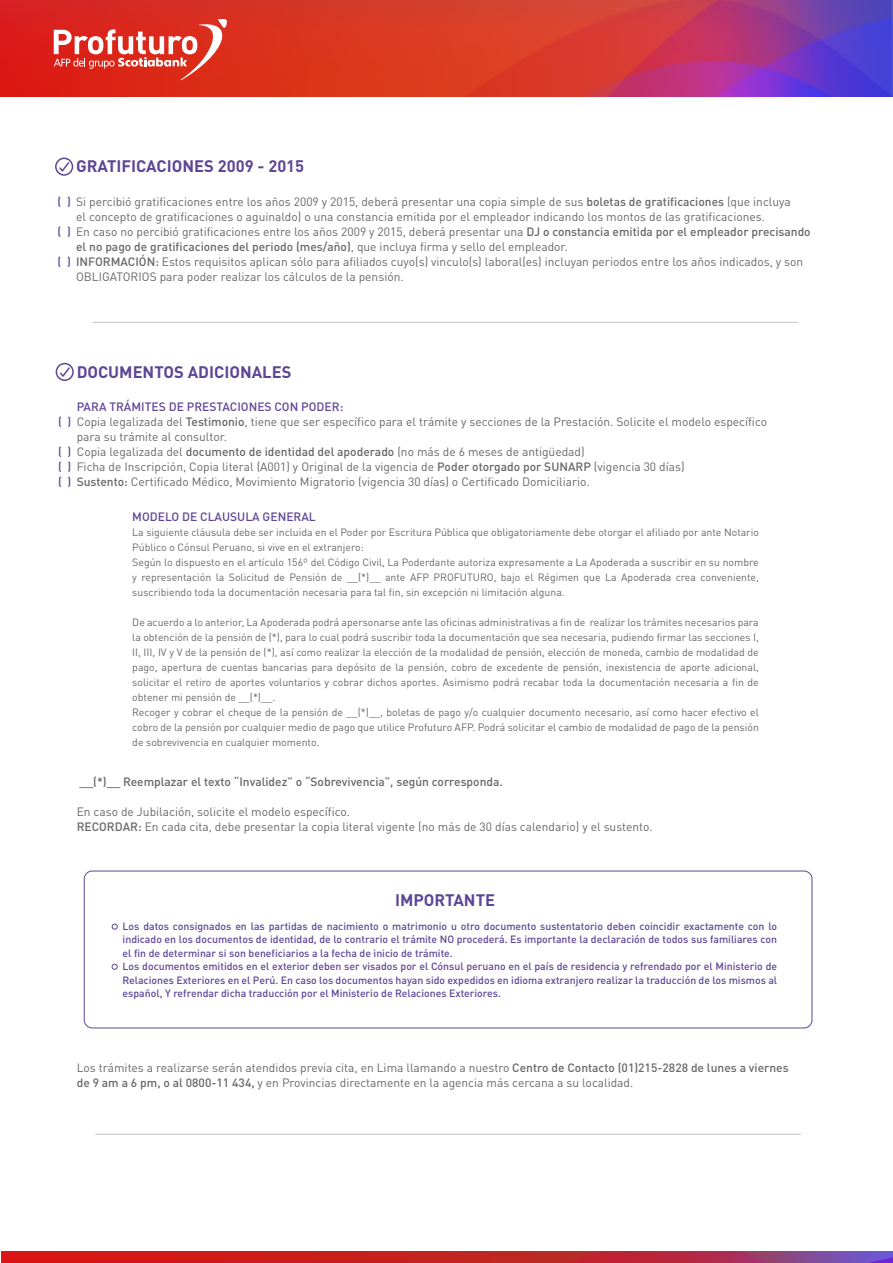
<style>
.page{position:relative;width:893px;height:1263px;background:#fff}
.page>*{position:absolute;margin:0;border:0;box-sizing:border-box;transform-origin:0 0}
.t1{font:700 16.5px "DIN Pro";color:#5e4696}
.t2{font:12px/15px "DIN Pro";color:#67666a}
.t3{font:500 12px "DIN Pro";color:#67666a}
.t4{font:500 12px "DIN Pro";color:#5e4696}
.t5{font:10.5px/15px "DIN Pro";color:#67666a}
.t6{font:500 10.5px/13.5px "DIN Pro";color:#5e4696}
.s1{font-weight:500;color:#5e4696}
.s2{font-weight:500}
.s3{font-weight:400}
</style>
<div class="page">
<div style="left:55px;top:157px;width:18px;height:19px;border:2px solid #5e4696;border-radius:50%"></div>
<svg style="left:58px;top:161px;width:13px;height:12px"></svg>
<img style="left:0;top:0;width:893px;height:97px">
<svg style="left:54px;top:18px;width:174px;height:62px"></svg>
<div style="left:1px;top:1251px;width:892px;height:11px;background:#d31816"></div>
<svg style="left:314px;top:1251px;width:579px;height:11px"></svg>
<hr style="left:92px;top:322px;width:706px;height:1px;background:#c4c4c4">
<hr style="left:95px;top:1133px;width:706px;height:1px;background:#c4c4c4">
<div style="left:56px;top:363px;width:18px;height:18px;border:2px solid #5e4696;border-radius:50%"></div>
<svg style="left:59px;top:366px;width:12px;height:12px"></svg>
<div style="left:84px;top:870px;width:728px;height:158px;border:1px solid #5e4696;border-radius:8px"></div>
<svg style="left:112px;top:923px;width:6px;height:6px"></svg>
<svg style="left:112px;top:963px;width:6px;height:6px"></svg>
<h1 class="t1" style="left:76px;top:153px;width:230px">GRATIFICACIONES 2009 - 2015</h1>
<p class="t2" style="left:57px;top:193px;width:735px"><span class="s1">( )</span> Si percibió gratificaciones entre los años 2009 y 2015, deberá presentar una copia simple de sus <span class="s2">boletas de gratificaciones</span> (que incluya</p>
<p class="t2" style="left:76px;top:208px;width:690px">el concepto de gratificaciones o aguinaldo) o una constancia emitida por el empleador indicando los montos de las gratificaciones.</p>
<p class="t2" style="left:57px;top:223px;width:755px"><span class="s1">( )</span> En caso no percibió gratificaciones entre los años 2009 y 2015, deberá presentar una <span class="s2">DJ o constancia emitida por el empleador precisando</span></p>
<p class="t3" style="left:76px;top:237px;width:493px">el no pago de gratificaciones del periodo (mes/año)<span class="s3">, que incluya firma y sello del empleador.</span></p>
<p class="t2" style="left:57px;top:253px;width:747px"><span class="s1">( )</span> <span class="s2">INFORMACIÓN:</span> Estos requisitos aplican sólo para afiliados cuyo(s) vinculo(s) laboral(es) incluyan periodos entre los años indicados, y son</p>
<p class="t2" style="left:76px;top:268px;width:329px">OBLIGATORIOS para poder realizar los cálculos de la pensión.</p>
<h1 class="t1" style="left:77px;top:358px;width:216px">DOCUMENTOS ADICIONALES</h1>
<p class="t4" style="left:77px;top:397px;width:268px">PARA TRÁMITES DE PRESTACIONES CON PODER:</p>
<p class="t2" style="left:58px;top:413px;width:710px"><span class="s1">( )</span> Copia legalizada del <span class="s2">Testimonio</span>, tiene que ser específico para el trámite y secciones de la Prestación. Solicite el modelo específico</p>
<p class="t2" style="left:77px;top:428px;width:152px">para su trámite al consultor.</p>
<p class="t2" style="left:58px;top:443px;width:528px"><span class="s1">( )</span> Copia legalizada del <span class="s2">documento de identidad del apoderado</span> (no más de 6 meses de antigüedad)</p>
<p class="t2" style="left:58px;top:458px;width:628px"><span class="s1">( )</span> Ficha de Inscripción, Copia literal (A001) y Original de la vigencia de <span class="s2">Poder otorgado por SUNARP</span> (vigencia 30 días)</p>
<p class="t2" style="left:58px;top:473px;width:533px"><span class="s1">( )</span> <span class="s2">Sustento:</span> Certificado Médico, Movimiento Migratorio (vigencia 30 días) o Certificado Domiciliario.</p>
<p class="t4" style="left:132px;top:506px;width:185px">MODELO DE CLAUSULA GENERAL</p>
<p class="t5" style="left:132px;top:523px;width:628px">La siguiente cláusula debe ser incluida en el Poder por Escritura Pública que obligatoriamente debe otorgar el afiliado por ante Notario Público o Cónsul Peruano, si vive en el extranjero:<br>Según lo dispuesto en el artículo 156º del Código Civil, La Poderdante autoriza expresamente a La Apoderada a suscribir en su nombre y representación la Solicitud de Pensión de __(*)__ ante AFP PROFUTURO, bajo el Régimen que La Apoderada crea conveniente, suscribiendo toda la documentación necesaria para tal fin, sin excepción ni limitación alguna.</p>
<p class="t5" style="left:132px;top:613px;width:628px">De acuerdo a lo anterior, La Apoderada podrá apersonarse ante las oficinas administrativas a fin de realizar los trámites necesarios para la obtención de la pensión de (*), para lo cual podrá suscribir toda la documentación que sea necesaria, pudiendo firmar las secciones I, II, III, IV y V de la pensión de (*), así como realizar la elección de la modalidad de pensión, elección de moneda, cambio de modalidad de pago, apertura de cuentas bancarias para depósito de la pensión, cobro de excedente de pensión, inexistencia de aporte adicional, solicitar el retiro de aportes voluntarios y cobrar dichos aportes. Asimismo podrá recabar toda la documentación necesaria a fin de obtener mi pensión de __(*)__.<br>Recoger y cobrar el cheque de la pensión de __(*)__, boletas de pago y/o cualquier documento necesario, así como hacer efectivo el cobro de la pensión por cualquier medio de pago que utilice Profuturo AFP. Podrá solicitar el cambio de modalidad de pago de la pensión de sobrevivencia en cualquier momento.</p>
<p class="t3" style="left:80px;top:772px;width:425px">__(*)__ Reemplazar el texto “Invalidez” o “Sobrevivencia”, según corresponda.</p>
<p class="t2" style="left:77px;top:803px;width:578px">En caso de Jubilación, solicite el modelo específico.<br><span class="s2">RECORDAR:</span> En cada cita, debe presentar la copia literal vigente (no más de 30 días calendario) y el sustento.</p>
<h1 class="t1" style="left:395px;top:886px;width:101px">IMPORTANTE</h1>
<p class="t6" style="left:123px;top:918px;width:656px">Los datos consignados en las partidas de nacimiento o matrimonio u otro documento sustentatorio deben coincidir exactamente con lo indicado en los documentos de identidad, de lo contrario el trámite NO procederá. Es importante la declaración de todos sus familiares con el fin de determinar si son beneficiarios a la fecha de inicio de trámite.<br>Los documentos emitidos en el exterior deben ser visados por el Cónsul peruano en el país de residencia y refrendado por el Ministerio de Relaciones Exteriores en el Perú. En caso los documentos hayan sido expedidos en idioma extranjero realizar la traducción de los mismos al español, Y refrendar dicha traducción por el Ministerio de Relaciones Exteriores.</p>
<p class="t2" style="left:77px;top:1058px;width:713px">Los trámites a realizarse serán atendidos previa cita, en Lima llamando a nuestro <span class="s2">Centro de Contacto (01)215-2828 de lunes a viernes de 9 am a 6 pm, o al 0800-11 434,</span> y en Provincias directamente en la agencia más cercana a su localidad.</p>
</div>
